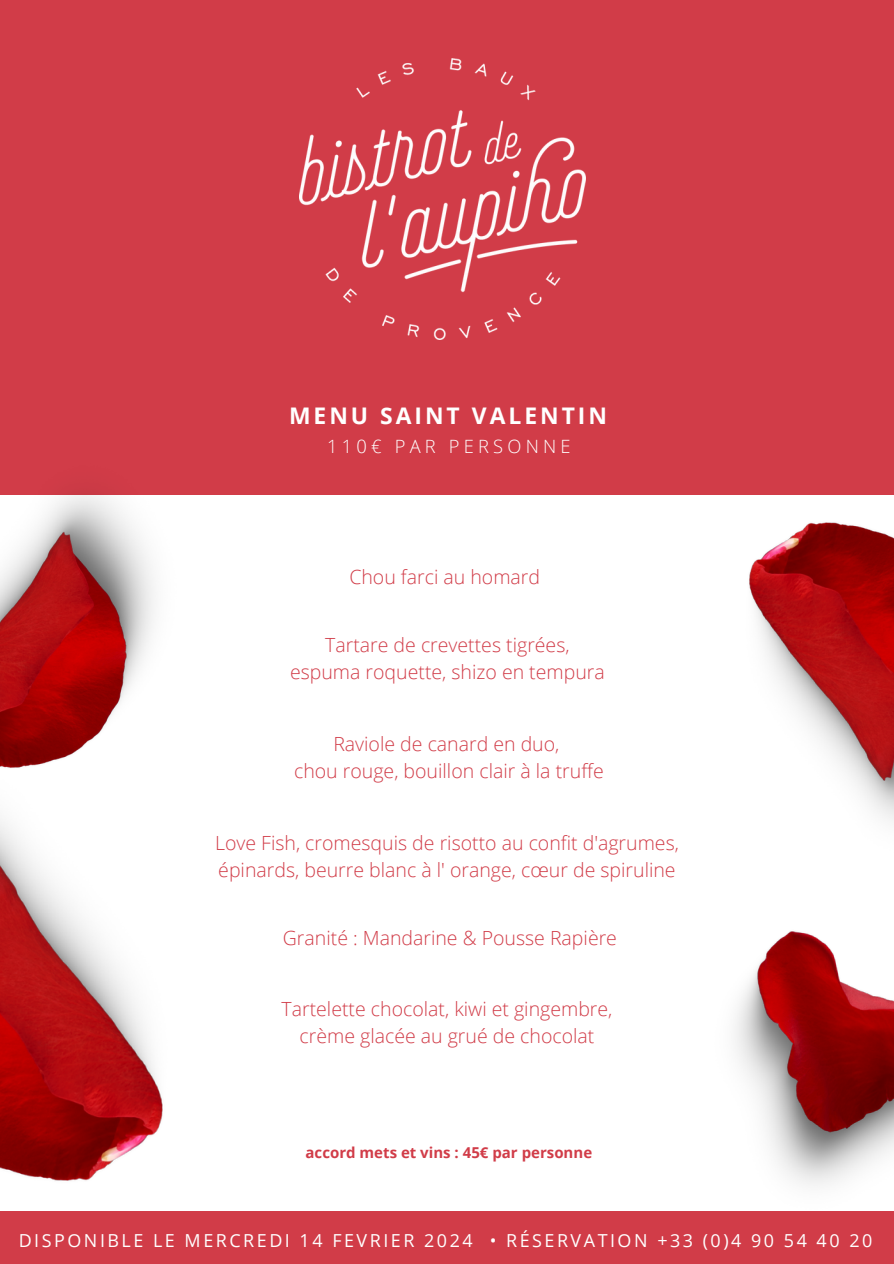
<style>
.page{position:relative;width:894px;height:1264px;background:#fff}
.page>*{position:absolute;margin:0;border:0;box-sizing:border-box;transform-origin:0 0}
.t1{font:700 22.8px "Open Sans";letter-spacing:.13em;color:#fff}
.t2{font:300 19.5px/27px "Open Sans";color:#d13c48;text-align:center}
.t3{font:300 18.3px "Open Sans";letter-spacing:.23em;color:#fff}
.t4{font:17.85px "Open Sans";letter-spacing:.14em;color:#fff}
.t5{font:700 15px "Open Sans";color:#d13c48}
</style>
<div class="page">
<div style="left:0;top:0;width:893px;height:495px;background:#d13c48"></div>
<img style="left:0;top:495px;width:154px;height:263px">
<img style="left:0;top:758px;width:163px;height:423px">
<img style="left:749px;top:522px;width:144px;height:299px">
<img style="left:735px;top:931px;width:158px;height:255px">
<img style="left:299px;top:58px;width:286px;height:282px">
<div style="left:0;top:1211px;width:893px;height:52px;background:#d13c48"></div>
<h3 class="t1" style="left:289px;top:400px;width:319px">MENU SAINT VALENTIN</h3>
<h3 class="t3" style="left:327px;top:433px;width:245px">110€ PAR PERSONNE</h3>
<p class="t2" style="left:349px;top:563px;width:192px">Chou farci au homard</p>
<h3 class="t2" style="left:290px;top:631px;width:316px">Tartare de crevettes tigrées, espuma roquette, shizo en tempura</h3>
<h3 class="t2" style="left:294px;top:730px;width:311px">Raviole de canard en duo,<br>chou rouge, bouillon clair à la truffe</h3>
<h3 class="t2" style="left:215px;top:828px;width:465px;text-align:left">Love Fish, cromesquis de risotto au confit d'agrumes, épinards, beurre blanc à l' orange, cœur de spiruline</h3>
<p class="t2" style="left:283px;top:923px;width:335px">Granité : Mandarine &amp; Pousse Rapière</p>
<p class="t2" style="left:281px;top:995px;width:332px">Tartelette chocolat, kiwi et gingembre, crème glacée au grué de chocolat</p>
<h2 class="t5" style="left:305px;top:1141px;width:288px">accord mets et vins : 45€ par personne</h2>
<h3 class="t4" style="left:19px;top:1227px;width:854px">DISPONIBLE LE MERCREDI 14 FEVRIER 2024 • RÉSERVATION +33 (0)4 90 54 40 20</h3>
</div>
